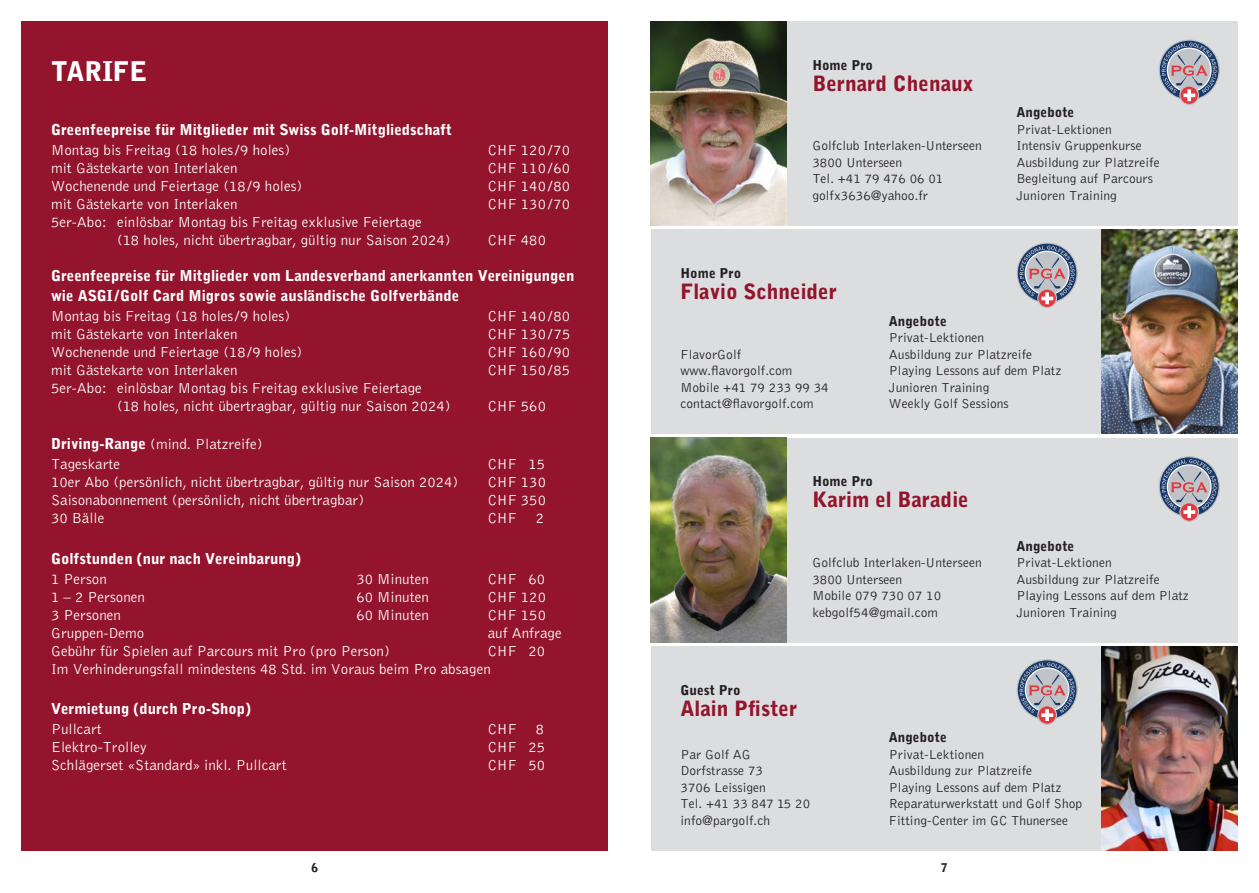
<style>
.page{position:relative;width:1259px;height:893px;background:#fff}
.page>*{position:absolute;margin:0;border:0;box-sizing:border-box;transform-origin:0 0}
.t1{font:900 27px "Bell Gothic Std";color:#fff}
.t2{font:900 21px "Bell Gothic Std";color:#93142c}
.t3{font:300 15px/18px "Bell Gothic Std";color:#fff}
.t4{font:900 15px/20.1px "Bell Gothic Std";color:#fff}
.t5{font:300 13.5px/16.5px "Bell Gothic Std";color:#231f20}
.t6{font:900 13.5px "Bell Gothic Std";color:#231f20}
.t7{font:900 12px "Bell Gothic Std";color:#231f20}
.s1{font-weight:900}
</style>
<div class="page">
<div style="left:21px;top:21px;width:587px;height:829px;background:#93142c"></div>
<div style="left:787px;top:21px;width:450px;height:204px;background:#dcdddf"></div>
<svg style="left:1158px;top:39px;width:61px;height:66px"></svg>
<img style="left:651px;top:21px;width:136px;height:204px">
<div style="left:651px;top:230px;width:450px;height:204px;background:#dcdddf"></div>
<svg style="left:1016px;top:242px;width:61px;height:66px"></svg>
<img style="left:1101px;top:230px;width:136px;height:204px">
<div style="left:787px;top:438px;width:450px;height:204px;background:#dcdddf"></div>
<svg style="left:1158px;top:456px;width:61px;height:66px"></svg>
<svg style="left:1187px;top:506px;width:4px;height:12px"></svg>
<svg style="left:1183px;top:510px;width:12px;height:4px"></svg>
<img style="left:651px;top:438px;width:136px;height:204px">
<div style="left:651px;top:646px;width:450px;height:204px;background:#dcdddf"></div>
<svg style="left:1016px;top:659px;width:61px;height:66px"></svg>
<svg style="left:1045px;top:709px;width:4px;height:12px"></svg>
<svg style="left:1041px;top:713px;width:12px;height:4px"></svg>
<img style="left:1101px;top:646px;width:136px;height:204px">
<h1 class="t1" style="left:51px;top:55px;width:98px">TARIFE</h1>
<p class="t4" style="left:51px;top:120px;width:402px">Greenfeepreise für Mitglieder mit Swiss Golf-Mitgliedschaft</p>
<p class="t3" style="left:51px;top:141px;width:241px">Montag bis Freitag (18 holes/9 holes)</p>
<p class="t3" style="left:488px;top:141px;width:84px">CHF 120 / 70</p>
<p class="t3" style="left:51px;top:159px;width:188px">mit Gästekarte von Interlaken</p>
<p class="t3" style="left:488px;top:159px;width:84px">CHF 110 / 60</p>
<p class="t3" style="left:51px;top:177px;width:253px">Wochenende und Feiertage (18/9 holes)</p>
<p class="t3" style="left:488px;top:177px;width:84px">CHF 140 / 80</p>
<p class="t3" style="left:51px;top:195px;width:188px">mit Gästekarte von Interlaken</p>
<p class="t3" style="left:488px;top:195px;width:84px">CHF 130 / 70</p>
<p class="t3" style="left:117px;top:213px;width:335px;text-indent:-66px">5er-Abo: einlösbar Montag bis Freitag exklusive Feiertage<br>(18 holes, nicht übertragbar, gültig nur Saison 2024)</p>
<p class="t3" style="left:488px;top:231px;width:60px">CHF 480</p>
<p class="t4" style="left:51px;top:266px;width:525px">Greenfeepreise für Mitglieder vom Landesverband anerkannten Vereinigungen wie ASGI/Golf Card Migros sowie ausländische Golfverbände</p>
<p class="t3" style="left:51px;top:308px;width:241px">Montag bis Freitag (18 holes/9 holes)</p>
<p class="t3" style="left:488px;top:308px;width:84px">CHF 140 / 80</p>
<p class="t3" style="left:51px;top:326px;width:188px">mit Gästekarte von Interlaken</p>
<p class="t3" style="left:488px;top:326px;width:84px">CHF 130 /75</p>
<p class="t3" style="left:51px;top:344px;width:253px">Wochenende und Feiertage (18/9 holes)</p>
<p class="t3" style="left:488px;top:344px;width:84px">CHF 160 / 90</p>
<p class="t3" style="left:51px;top:362px;width:188px">mit Gästekarte von Interlaken</p>
<p class="t3" style="left:488px;top:362px;width:84px">CHF 150 / 85</p>
<p class="t3" style="left:117px;top:380px;width:335px;text-indent:-66px">5er-Abo: einlösbar Montag bis Freitag exklusive Feiertage<br>(18 holes, nicht übertragbar, gültig nur Saison 2024)</p>
<p class="t3" style="left:488px;top:398px;width:60px">CHF 560</p>
<p class="t3" style="left:51px;top:435px;width:213px;line-height:20.1px"><span class="s1">Driving-Range</span> (mind. Platzreife)<br>Tageskarte</p>
<p class="t3" style="left:488px;top:456px;width:59px">CHF 15</p>
<p class="t3" style="left:51px;top:474px;width:409px">10er Abo (persönlich, nicht übertragbar, gültig nur Saison 2024)</p>
<p class="t3" style="left:488px;top:474px;width:60px">CHF 130</p>
<p class="t3" style="left:51px;top:492px;width:315px">Saisonabonnement (persönlich, nicht übertragbar)</p>
<p class="t3" style="left:488px;top:492px;width:60px">CHF 350</p>
<p class="t3" style="left:51px;top:510px;width:55px">30 Bälle</p>
<p class="t3" style="left:488px;top:510px;width:31px">CHF</p>
<p class="t3" style="left:536px;top:510px;width:10px">2</p>
<p class="t4" style="left:51px;top:548px;width:251px">Golfstunden (nur nach Vereinbarung)</p>
<p class="t3" style="left:51px;top:570px;width:57px">1 Person</p>
<p class="t3" style="left:356px;top:570px;width:74px">30 Minuten</p>
<p class="t3" style="left:488px;top:570px;width:59px">CHF 60</p>
<p class="t3" style="left:51px;top:588px;width:96px">1 – 2 Personen</p>
<p class="t3" style="left:356px;top:588px;width:74px">60 Minuten</p>
<p class="t3" style="left:488px;top:588px;width:60px">CHF 120</p>
<p class="t3" style="left:51px;top:606px;width:71px">3 Personen</p>
<p class="t3" style="left:356px;top:606px;width:74px">60 Minuten</p>
<p class="t3" style="left:488px;top:606px;width:60px">CHF 150</p>
<p class="t3" style="left:51px;top:624px;width:95px">Gruppen-Demo</p>
<p class="t3" style="left:488px;top:624px;width:76px">auf Anfrage</p>
<p class="t3" style="left:51px;top:642px;width:340px">Gebühr für Spielen auf Parcours mit Pro (pro Person)</p>
<p class="t3" style="left:51px;top:642px;width:495px;text-indent:437px">CHF 20<br>Im Verhinderungsfall mindestens 48 Std. im Voraus beim Pro absagen</p>
<p class="t4" style="left:51px;top:699px;width:201px">Vermietung (durch Pro-Shop)</p>
<p class="t3" style="left:51px;top:721px;width:52px">Pullcart</p>
<p class="t3" style="left:488px;top:721px;width:31px">CHF</p>
<p class="t3" style="left:536px;top:721px;width:10px">8</p>
<p class="t3" style="left:51px;top:739px;width:97px">Elektro-Trolley</p>
<p class="t3" style="left:488px;top:739px;width:59px">CHF 25</p>
<p class="t3" style="left:51px;top:757px;width:237px">Schlägerset «Standard» inkl. Pullcart</p>
<p class="t3" style="left:488px;top:757px;width:59px">CHF 50</p>
<p class="t6" style="left:812px;top:57px;width:62px">Home Pro</p>
<h2 class="t2" style="left:812px;top:71px;width:163px">Bernard Chenaux</h2>
<p class="t5" style="left:812px;top:138px;width:171px">Golfclub Interlaken-Unterseen<br>3800 Unterseen<br>Tel. +41 79 476 06 01 golfx3636@yahoo.fr</p>
<p class="t6" style="left:680px;top:265px;width:62px">Home Pro</p>
<h2 class="t2" style="left:680px;top:279px;width:158px">Flavio Schneider</h2>
<p class="t6" style="left:1016px;top:105px;width:59px">Angebote</p>
<p class="t5" style="left:1016px;top:121px;width:145px">Privat-Lektionen<br>Intensiv Gruppenkurse<br>Ausbildung zur Platzreife<br>Begleitung auf Parcours<br>Junioren Training</p>
<p class="t5" style="left:680px;top:346px;width:150px">FlavorGolf www.flavorgolf.com<br>Mobile +41 79 233 99 34 contact@flavorgolf.com</p>
<p class="t6" style="left:889px;top:313px;width:59px">Angebote</p>
<p class="t5" style="left:889px;top:330px;width:174px">Privat-Lektionen<br>Ausbildung zur Platzreife<br>Playing Lessons auf dem Platz<br>Junioren Training<br>Weekly Golf Sessions</p>
<p class="t6" style="left:812px;top:474px;width:62px">Home Pro</p>
<h2 class="t2" style="left:812px;top:488px;width:158px">Karim el Baradie</h2>
<p class="t5" style="left:812px;top:555px;width:171px">Golfclub Interlaken-Unterseen<br>3800 Unterseen<br>Mobile 079 730 07 10 kebgolf54@gmail.com</p>
<p class="t6" style="left:680px;top:682px;width:61px">Guest Pro</p>
<h2 class="t2" style="left:680px;top:696px;width:118px">Alain Pfister</h2>
<p class="t6" style="left:1016px;top:538px;width:59px">Angebote</p>
<p class="t5" style="left:1016px;top:555px;width:174px">Privat-Lektionen<br>Ausbildung zur Platzreife<br>Playing Lessons auf dem Platz<br>Junioren Training</p>
<p class="t5" style="left:680px;top:746px;width:131px">Par Golf AG<br>Dorfstrasse 73<br>3706 Leissigen<br>Tel. +41 33 847 15 20 info@pargolf.ch</p>
<p class="t6" style="left:889px;top:730px;width:59px">Angebote</p>
<p class="t5" style="left:889px;top:746px;width:195px">Privat-Lektionen<br>Ausbildung zur Platzreife<br>Playing Lessons auf dem Platz<br>Reparaturwerkstatt und Golf Shop<br>Fitting-Center im GC Thunersee</p>
<p class="t7" style="left:311px;top:861px;width:8px">6</p>
<p class="t7" style="left:941px;top:861px;width:8px">7</p>
</div>
